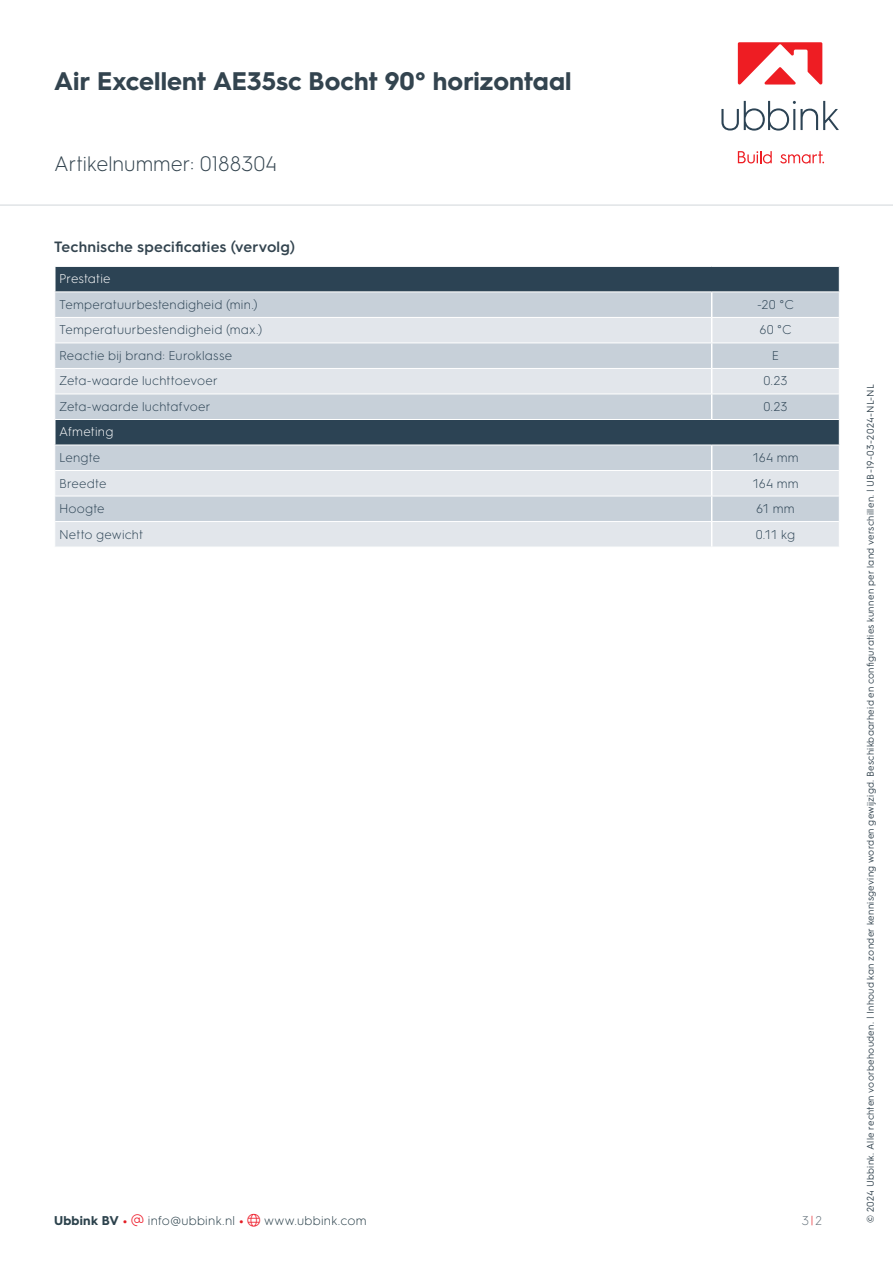
<style>
.page{position:relative;width:893px;height:1263px;background:#fff}
.page>*{position:absolute;margin:0;border:0;box-sizing:border-box;transform-origin:0 0}
.t1{font:700 25.5px "HGS3";letter-spacing:.005em;color:#33444f}
.t2{font:300 21px "HGS3";color:#33444f}
.t3{font:600 15px "HGS3";letter-spacing:.01em;color:#33444f}
.t4{font:300 12.75px "HGS3";letter-spacing:.015em;color:#2c4354}
.t5{font:300 12.75px "HGS3";letter-spacing:.02em;color:#2c424c}
.t6{font:300 12.75px "HGS3";letter-spacing:.005em;color:#fff}
.t7{font:300 12.75px "HGS3";color:#66737c}
.t8{font:9.75px "HGS3";letter-spacing:.03em;color:#33444f}
.s1{font-weight:700}
.s2{font-weight:700;color:#e31e25}
.s3{color:#ee1f2d}
.s4{color:#e31e25}
</style>
<div class="page">
<div style="left:56px;top:267px;width:783px;height:24px;background:#2c4354"></div>
<div style="left:55px;top:292px;width:784px;height:25px;background:#c7d0d9"></div>
<svg style="left:55px;top:318px;width:784px;height:229px;background:#c2cad2"></svg>
<hr style="left:55px;top:342px;width:657px;height:1px;background:#fff">
<hr style="left:712px;top:342px;width:127px;height:1px;background:#fff">
<hr style="left:55px;top:368px;width:657px;height:1px;background:#fff">
<hr style="left:712px;top:368px;width:127px;height:1px;background:#fff">
<hr style="left:55px;top:393px;width:657px;height:1px;background:#fff">
<hr style="left:712px;top:393px;width:127px;height:1px;background:#fff">
<svg style="left:711px;top:292px;width:1px;height:127px"></svg>
<hr style="left:54px;top:419px;width:658px;height:1px;background:#fff">
<hr style="left:712px;top:419px;width:128px;height:1px;background:#fff">
<hr style="left:54px;top:420px;width:2px;height:25px;background:#fff">
<hr style="left:54px;top:445px;width:658px;height:1px;background:#fff">
<hr style="left:712px;top:445px;width:128px;height:1px;background:#fff">
<hr style="left:55px;top:470px;width:657px;height:1px;background:#fff">
<hr style="left:712px;top:470px;width:127px;height:1px;background:#fff">
<hr style="left:55px;top:496px;width:657px;height:1px;background:#fff">
<hr style="left:712px;top:496px;width:127px;height:1px;background:#fff">
<hr style="left:55px;top:521px;width:657px;height:1px;background:#fff">
<hr style="left:712px;top:521px;width:127px;height:1px;background:#fff">
<svg style="left:711px;top:445px;width:1px;height:102px"></svg>
<svg style="left:839px;top:267px;width:1px;height:178px"></svg>
<hr style="left:0;top:204px;width:893px;height:2px;background:#e1e4e6">
<svg style="left:721px;top:101px;width:118px;height:30px"></svg>
<svg style="left:738px;top:151px;width:34px;height:13px"></svg>
<svg style="left:780px;top:151px;width:44px;height:13px"></svg>
<svg style="left:738px;top:42px;width:84px;height:43px"></svg>
<h1 class="t1" style="left:54px;top:63px;width:519px">Air Excellent AE35sc Bocht 90° horizontaal</h1>
<h2 class="t2" style="left:54px;top:150px;width:225px">Artikelnummer: 0188304</h2>
<p class="t3" style="left:54px;top:236px;width:242px">Technische specificaties (vervolg)</p>
<p class="t6" style="left:59px;top:270px;width:53px">Prestatie</p>
<p class="t4" style="left:59px;top:296px;width:200px">Temperatuurbestendigheid (min.)</p>
<p class="t4" style="left:757px;top:296px;width:38px">-20 °C</p>
<p class="t4" style="left:59px;top:321px;width:205px">Temperatuurbestendigheid (max.)</p>
<p class="t4" style="left:759px;top:321px;width:34px">60 °C</p>
<p class="t4" style="left:59px;top:347px;width:175px">Reactie bij brand: Euroklasse</p>
<p class="t4" style="left:772px;top:347px;width:9px">E</p>
<p class="t4" style="left:59px;top:372px;width:160px">Zeta-waarde luchttoevoer</p>
<p class="t4" style="left:763px;top:372px;width:26px">0.23</p>
<p class="t4" style="left:59px;top:398px;width:153px">Zeta-waarde luchtafvoer</p>
<p class="t4" style="left:763px;top:398px;width:26px">0.23</p>
<p class="t6" style="left:59px;top:423px;width:56px">Afmeting</p>
<p class="t4" style="left:59px;top:449px;width:43px">Lengte</p>
<p class="t4" style="left:752px;top:449px;width:48px">164 mm</p>
<p class="t4" style="left:59px;top:474px;width:49px">Breedte</p>
<p class="t4" style="left:752px;top:474px;width:48px">164 mm</p>
<p class="t4" style="left:59px;top:500px;width:47px">Hoogte</p>
<p class="t4" style="left:756px;top:500px;width:40px">61 mm</p>
<p class="t4" style="left:59px;top:525px;width:86px">Netto gewicht</p>
<p class="t4" style="left:756px;top:525px;width:41px">0.11 kg</p>
<p class="t5" style="left:54px;top:1211px;width:314px"><span class="s1">Ubbink BV</span> <span class="s2">•</span> <span class="s3">▼</span> info@ubbink.nl <span class="s2">•</span> <span class="s3">●□</span> www.ubbink.com</p>
<p class="t7" style="left:802px;top:1211px;width:21px">3<span class="s4">|</span>2</p>
<p class="t8" style="left:864px;top:1222px;width:840px;rotate:-90deg">© 2024 Ubbink. Alle rechten voorbehouden. | Inhoud kan zonder kennisgeving worden gewijzigd. Beschikbaarheid en configuraties kunnen per land verschillen. | UB-19-03-2024-NL-NL</p>
</div>
